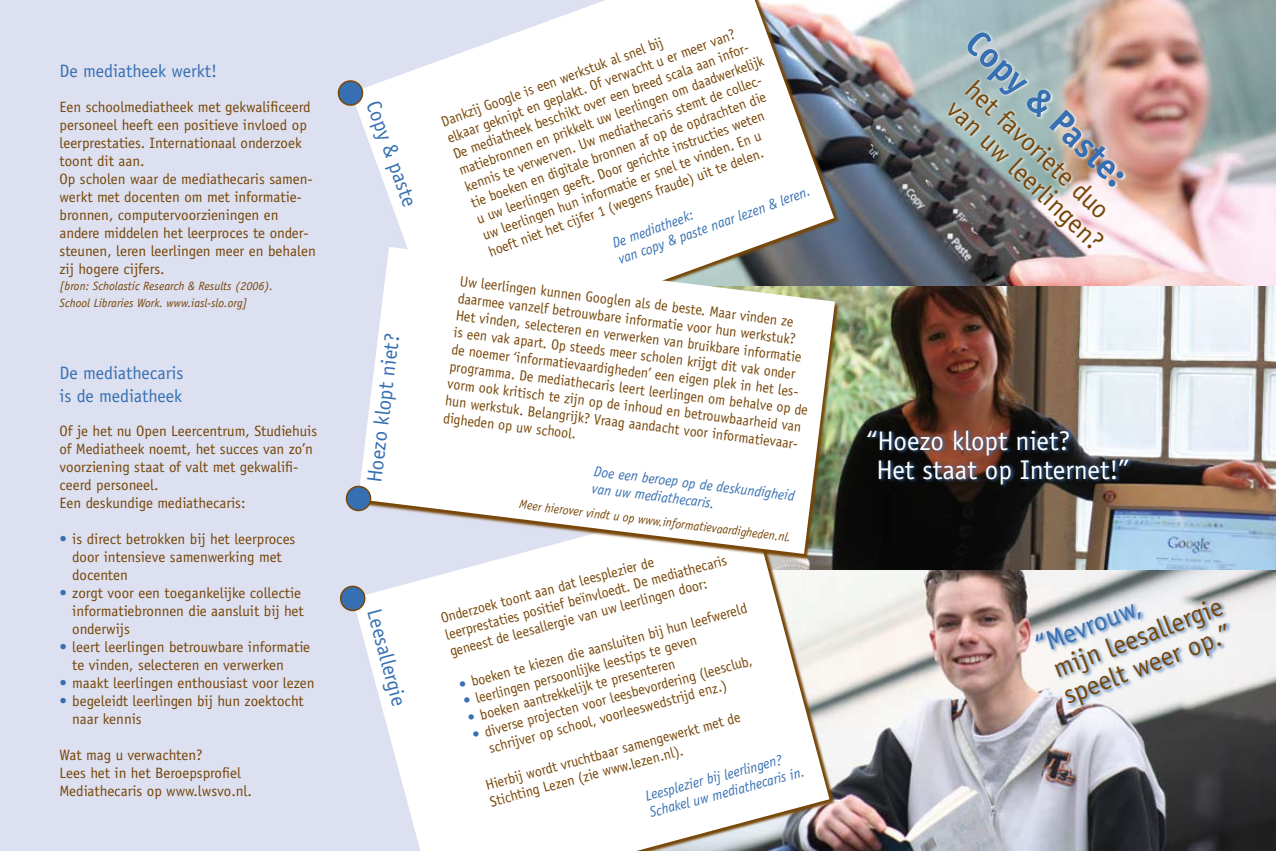
<style>
.page{position:relative;width:1276px;height:851px;background:#fff}
.page>*{position:absolute;margin:0;border:0;box-sizing:border-box;transform-origin:0 0}
.t1{font:700 36px "Officina Sans";color:#3770b2}
.t2{font:27px/26.8px "Officina Sans";color:#774608}
.t3{font:27px/28.5px "Officina Sans";color:#fff}
.t4{font:27px "Officina Sans";color:#3770b2}
.t5{font:21px "Officina Sans";color:#3770b2}
.t6{font:18px/22.5px "Officina Sans";color:#3770b2}
.t7{font:15px/18px "Officina Sans";color:#774608}
.t8{font:14.7px/17.2px "Officina Sans";color:#774608;scale:.95 1}
.t9{font:italic 14.7px/17.2px "Officina Sans";color:#3770b2;scale:.95 1}
.t10{font:italic 12.75px "Officina Sans";color:#774608;scale:.95 1}
.t11{font:italic 12px/16.5px "Officina Sans";color:#774608}
.s1{color:#3770b2}
</style>
<div class="page">
<img style="left:836px;top:285px;width:440px;height:285px">
<img style="left:836px;top:570px;width:440px;height:280px">
<img style="left:840px;top:0;width:436px;height:285px">
<img style="left:947px;top:30px;width:182px;height:223px">
<svg style="left:866px;top:427px;width:267px;height:61px;background:#433d40"></svg>
<svg style="left:1034px;top:598px;width:197px;height:111px"></svg>
<div style="left:0;top:0;width:638px;height:850px;background:#dce0f0"></div>
<svg style="left:354px;top:0;width:480px;height:247px;fill:#fff"></svg>
<svg style="left:353px;top:510px;width:476px;height:340px;fill:#fff"></svg>
<img style="left:357px;top:248px;width:484px;height:313px">
<svg style="left:358px;top:247px;width:477px;height:307px;fill:#fff"></svg>
<div style="left:338px;top:81px;width:24px;height:24px;background:#3770b2;border-radius:50%"></div>
<div style="left:338px;top:80px;width:25px;height:26px;border:2px solid #774608;border-radius:50%"></div>
<div style="left:346px;top:486px;width:24px;height:24px;background:#3770b2;border-radius:50%"></div>
<div style="left:346px;top:485px;width:25px;height:26px;border:2px solid #774608;border-radius:50%"></div>
<div style="left:341px;top:586px;width:24px;height:24px;background:#3770b2;border-radius:50%"></div>
<div style="left:340px;top:585px;width:25px;height:26px;border:2px solid #774608;border-radius:50%"></div>
<p class="t6" style="left:60px;top:60px;width:159px">De mediatheek werkt!</p>
<p class="t7" style="left:60px;top:98px;width:258px">Een schoolmediatheek met gekwalificeerd personeel heeft een positieve invloed op leerprestaties. Internationaal onderzoek toont dit aan.<br>Op scholen waar de mediathecaris samen&shy;werkt met docenten om met informatie&shy;bronnen, computervoorzieningen en andere middelen het leerproces te onder&shy;steunen, leren leerlingen meer en behalen zij hogere cijfers.</p>
<p class="t11" style="left:60px;top:278px;width:215px">[bron: Scholastic Research &amp; Results (2006).<br>School Libraries Work. www.iasl-slo.org]</p>
<p class="t6" style="left:60px;top:361px;width:126px">De mediathecaris is de mediatheek</p>
<p class="t7" style="left:60px;top:422px;width:259px">Of je het nu Open Leercentrum, Studiehuis of Mediatheek noemt, het succes van zo’n voorziening staat of valt met gekwalifi&shy;ceerd personeel.<br>Een deskundige mediathecaris:</p>
<p class="t7" style="left:72px;top:530px;width:225px;text-indent:-13px"><span class="s1">•</span> is direct betrokken bij het leerproces door intensieve samenwerking met docenten</p>
<p class="t7" style="left:72px;top:584px;width:233px;text-indent:-13px"><span class="s1">•</span> zorgt voor een toegankelijke collectie informatiebronnen die aansluit bij het onderwijs</p>
<p class="t7" style="left:72px;top:638px;width:239px;text-indent:-13px"><span class="s1">•</span> leert leerlingen betrouwbare informatie te vinden, selecteren en verwerken</p>
<p class="t7" style="left:60px;top:674px;width:257px"><span class="s1">•</span> maakt leerlingen enthousiast voor lezen</p>
<p class="t7" style="left:72px;top:692px;width:233px;text-indent:-13px"><span class="s1">•</span> begeleidt leerlingen bij hun zoektocht naar kennis</p>
<p class="t7" style="left:60px;top:746px;width:194px">Wat mag u verwachten?<br>Lees het in het Beroepsprofiel<br>Mediathecaris op www.lwsvo.nl.</p>
<h3 class="t5" style="left:384px;top:97px;width:112px;rotate:70deg">Copy &amp; paste</h3>
<h3 class="t5" style="left:362px;top:480px;width:151px;rotate:-83deg">Hoezo klopt niet?</h3>
<h3 class="t5" style="left:386px;top:606px;width:101px;rotate:75deg">Leesallergie</h3>
<p class="t8" style="left:439px;top:114px;width:342px;rotate:-20deg">Dankzij Google is een werkstuk al snel bij<br>elkaar geknipt en geplakt. Of verwacht u er meer van?<br>De mediatheek beschikt over een breed scala aan infor&shy;matiebronnen en prikkelt uw leerlingen om daadwerkelijk kennis te verwerven. Uw mediathecaris stemt de collec&shy;tie boeken en digitale bronnen af op de opdrachten die u uw leerlingen geeft. Door gerichte instructies weten uw leerlingen hun informatie er snel te vinden. En u hoeft niet het cijfer 1 (wegens fraude) uit te delen.</p>
<p class="t9" style="left:610px;top:235px;width:215px;rotate:-20deg">De mediatheek:<br>van copy &amp; paste naar lezen &amp; leren.</p>
<p class="t8" style="left:461px;top:272px;width:381px;rotate:7deg">Uw leerlingen kunnen Googlen als de beste. Maar vinden ze daarmee vanzelf betrouwbare informatie voor hun werkstuk?<br>Het vinden, selecteren en verwerken van bruikbare informatie is een vak apart. Op steeds meer scholen krijgt dit vak onder de noemer ‘informatievaardigheden’ een eigen plek in het les&shy;programma. De mediathecaris leert leerlingen om behalve op de vorm ook kritisch te zijn op de inhoud en betrouwbaarheid van hun werkstuk. Belangrijk? Vraag aandacht voor informatievaar&shy;digheden op uw school.</p>
<p class="t9" style="left:595px;top:462px;width:214px;rotate:7deg">Doe een beroep op de deskundigheid van uw mediathecaris.</p>
<p class="t10" style="left:520px;top:496px;width:289px;rotate:7deg">Meer hierover vindt u op www.informatievaardigheden.nl.</p>
<p class="t8" style="left:439px;top:610px;width:308px;rotate:-15deg">Onderzoek toont aan dat leesplezier de leerprestaties positief beïnvloedt. De mediathecaris geneest de leesallergie van uw leerlingen door:</p>
<p class="t8" style="left:457px;top:676px;width:315px;rotate:-15deg"><span class="s1">•</span> boeken te kiezen die aansluiten bij hun leefwereld</p>
<p class="t8" style="left:461px;top:693px;width:255px;rotate:-15deg"><span class="s1">•</span> leerlingen persoonlijke leestips te geven</p>
<p class="t8" style="left:482px;top:723px;width:293px;text-indent:-13px;rotate:-15deg"><span class="s1">•</span> diverse projecten voor leesbevordering (leesclub, schrijver op school, voorleeswedstrijd enz.)</p>
<p class="t8" style="left:466px;top:710px;width:227px;rotate:-15deg"><span class="s1">•</span> boeken aantrekkelijk te presenteren</p>
<p class="t8" style="left:483px;top:776px;width:278px;rotate:-15deg">Hierbij wordt vruchtbaar samengewerkt met de<br>Stichting Lezen (zie www.lezen.nl).</p>
<p class="t9" style="left:643px;top:787px;width:170px;rotate:-15deg">Leesplezier bij leerlingen?<br>Schakel uw mediathecaris in.</p>
<h1 class="t1" style="left:986px;top:21px;width:210px;rotate:43deg">Copy &amp; Paste:</h1>
<h2 class="t2" style="left:979px;top:75px;width:206px;rotate:44deg">het favoriete duo van uw leerlingen?</h2>
<h2 class="t3" style="left:876px;top:426px;width:255px;text-indent:-10px">“Hoezo klopt niet?<br>Het staat op Internet!”</h2>
<h2 class="t2" style="left:1049px;top:656px;width:181px;line-height:28.5px;rotate:-21deg">mijn leesallergie speelt weer op.”</h2>
<h2 class="t4" style="left:1031px;top:630px;width:113px;rotate:-21deg">“Mevrouw,</h2>
</div>
